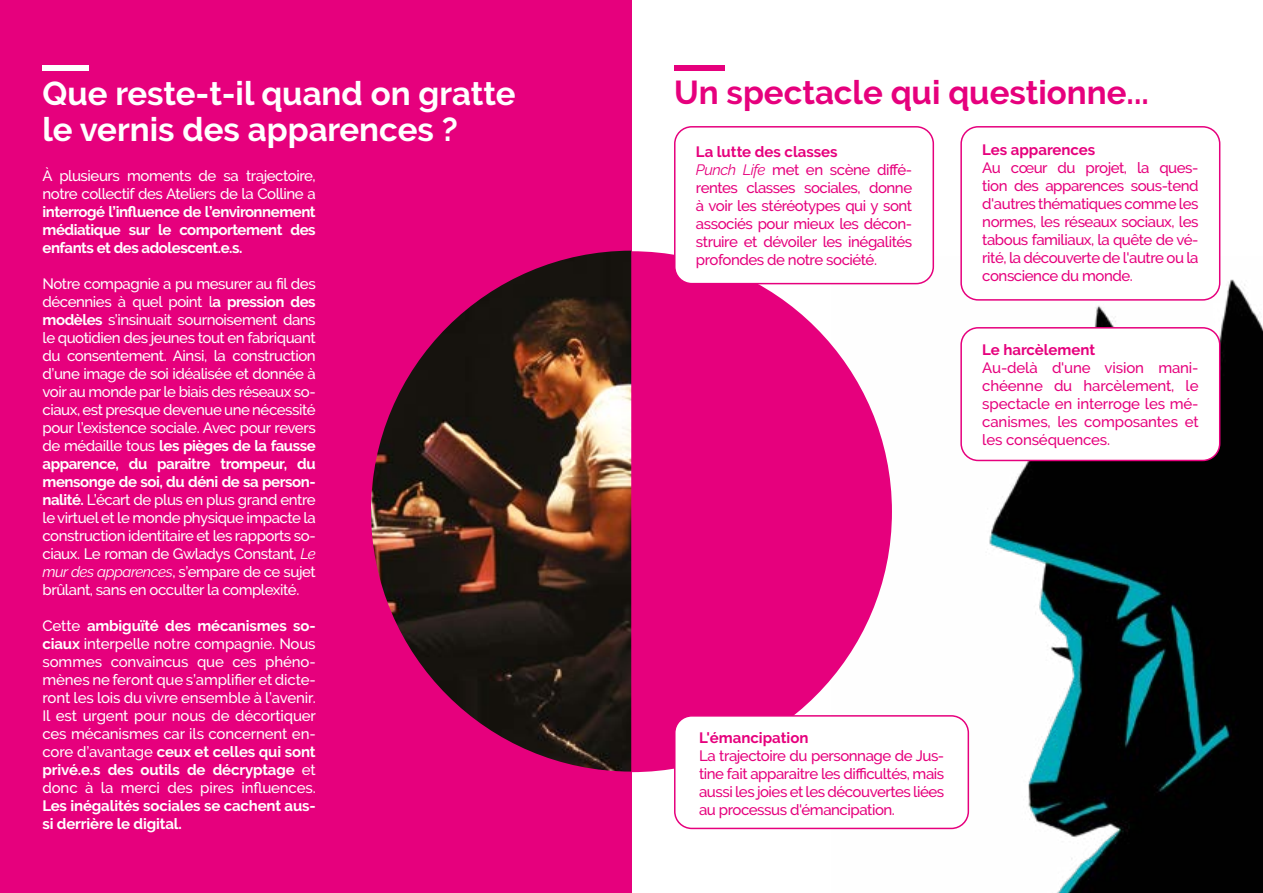
<style>
.page{position:relative;width:1263px;height:893px;background:#fff}
.page>*{position:absolute;margin:0;border:0;box-sizing:border-box;transform-origin:0 0}
.t1{font:700 33px/36px "Raleway";color:#fff}
.t2{font:700 33px "Raleway";color:#e6007d}
.t3{font:500 15px/18px "Raleway";letter-spacing:-.03em;color:#fff;text-align:justify}
.t4{font:500 15px/18px "Raleway";letter-spacing:-.03em;color:#e6007d;text-align:justify}
.t5{font:700 15px/18px "Raleway";letter-spacing:-.03em;color:#fff;text-align:justify}
.t6{font:700 15px/18px "Raleway";letter-spacing:-.01em;color:#fff}
.t7{font:700 15px "Raleway";color:#e6007d}
.s1{font-weight:700}
.s2{font-weight:400;font-style:italic}
</style>
<div class="page">
<div style="left:0;top:0;width:631px;height:893px;background:#e6007d"></div>
<img style="left:371px;top:251px;width:260px;height:521px">
<div style="left:43px;top:65px;width:46px;height:5px;background:#fff"></div>
<img style="left:831px;top:257px;width:432px;height:636px">
<div style="left:961px;top:127px;width:259px;height:173px;background:#fff;border-radius:17px"></div>
<div style="left:960px;top:126px;width:260px;height:175px;border:2px solid #e6007d;border-radius:17px"></div>
<div style="left:961px;top:328px;width:259px;height:132px;background:#fff;border-radius:17px"></div>
<div style="left:960px;top:327px;width:260px;height:134px;border:2px solid #e6007d;border-radius:17px"></div>
<svg style="left:631px;top:251px;width:261px;height:521px;fill:#e6007d"></svg>
<div style="left:674px;top:65px;width:50px;height:6px;background:#e6007d"></div>
<div style="left:675px;top:716px;width:293px;height:112px;background:#fff;border-radius:17px"></div>
<div style="left:674px;top:715px;width:295px;height:114px;border:2px solid #e6007d;border-radius:17px"></div>
<div style="left:675px;top:127px;width:258px;height:157px;background:#fff;border-radius:17px"></div>
<div style="left:674px;top:126px;width:260px;height:158px;border:2px solid #e6007d;border-radius:17px"></div>
<h1 class="t1" style="left:43px;top:76px;width:475px">Que reste-t-il quand on gratte le vernis des apparences ?</h1>
<p class="t3" style="left:43px;top:166px;width:275px">À plusieurs moments de sa trajectoire, notre collectif des Ateliers de la Colline a</p>
<p class="t5" style="left:43px;top:202px;width:275px">interrogé l’influence de l’environnement médiatique sur le comportement des enfants et des adolescent.e.s.</p>
<p class="t3" style="left:43px;top:274px;width:275px">Notre compagnie a pu mesurer au fil des décennies à quel point l<span class="s1">a pression des modèles</span> s’insinuait sournoisement dans le quotidien des jeunes tout en fabriquant du consentement. Ainsi, la construction d’une image de soi idéalisée et donnée à voir au monde par le biais des réseaux so&shy;ciaux, est presque devenue une nécessité pour l’existence sociale. Avec pour revers de médaille tous <span class="s1">les pièges de la fausse apparence, du paraitre trompeur, du mensonge de soi, du déni de sa person&shy;nalité.</span> L’écart de plus en plus grand entre le virtuel et le monde physique impacte la construction identitaire et les rapports so&shy;ciaux. Le roman de Gwladys Constant, <span class="s2">Le mur des apparences</span>, s’empare de ce sujet brûlant, sans en occulter la complexité.</p>
<p class="t3" style="left:43px;top:616px;width:275px">Cette <span class="s1">ambiguïté des mécanismes so&shy;ciaux</span> interpelle notre compagnie. Nous sommes convaincus que ces phéno&shy;mènes ne feront que s’amplifier et dicte&shy;ront les lois du vivre ensemble à l’avenir.<br>Il est urgent pour nous de décortiquer ces mécanismes car ils concernent en&shy;core d’avantage <span class="s1">ceux et celles qui sont privé.e.s des outils de décryptage</span> et donc à la merci des pires influences.</p>
<p class="t6" style="left:43px;top:796px;width:275px">Les inégalités sociales se cachent aus&shy;si derrière le digital.</p>
<h1 class="t2" style="left:674px;top:74px;width:476px">Un spectacle qui questionne...</h1>
<p class="t4" style="left:696px;top:142px;width:218px;text-align:left"><span class="s1">La lutte des classes<br></span><span class="s2">Punch Life</span> met en scène diffé&shy;rentes classes sociales, donne à voir les stéréotypes qui y sont associés pour mieux les décon&shy;struire et dévoiler les inégalités profondes de notre société.</p>
<p class="t7" style="left:982px;top:141px;width:115px">Les apparences</p>
<p class="t4" style="left:982px;top:159px;width:218px">Au cœur du projet, la ques&shy;tion des apparences sous-tend d'autres thématiques comme les normes, les réseaux sociaux, les tabous familiaux, la quête de vé&shy;rité, la découverte de l'autre ou la conscience du monde.</p>
<p class="t7" style="left:982px;top:341px;width:114px">Le harcèlement</p>
<p class="t4" style="left:982px;top:358px;width:218px">Au-delà d'une vision mani&shy;chéenne du harcèlement, le spectacle en interroge les mé&shy;canismes, les composantes et les conséquences.</p>
<p class="t7" style="left:699px;top:729px;width:111px">L'émancipation</p>
<p class="t4" style="left:699px;top:746px;width:247px">La trajectoire du personnage de Jus&shy;tine fait apparaitre les difficultés, mais aussi les joies et les découvertes liées au processus d'émancipation.</p>
</div>
